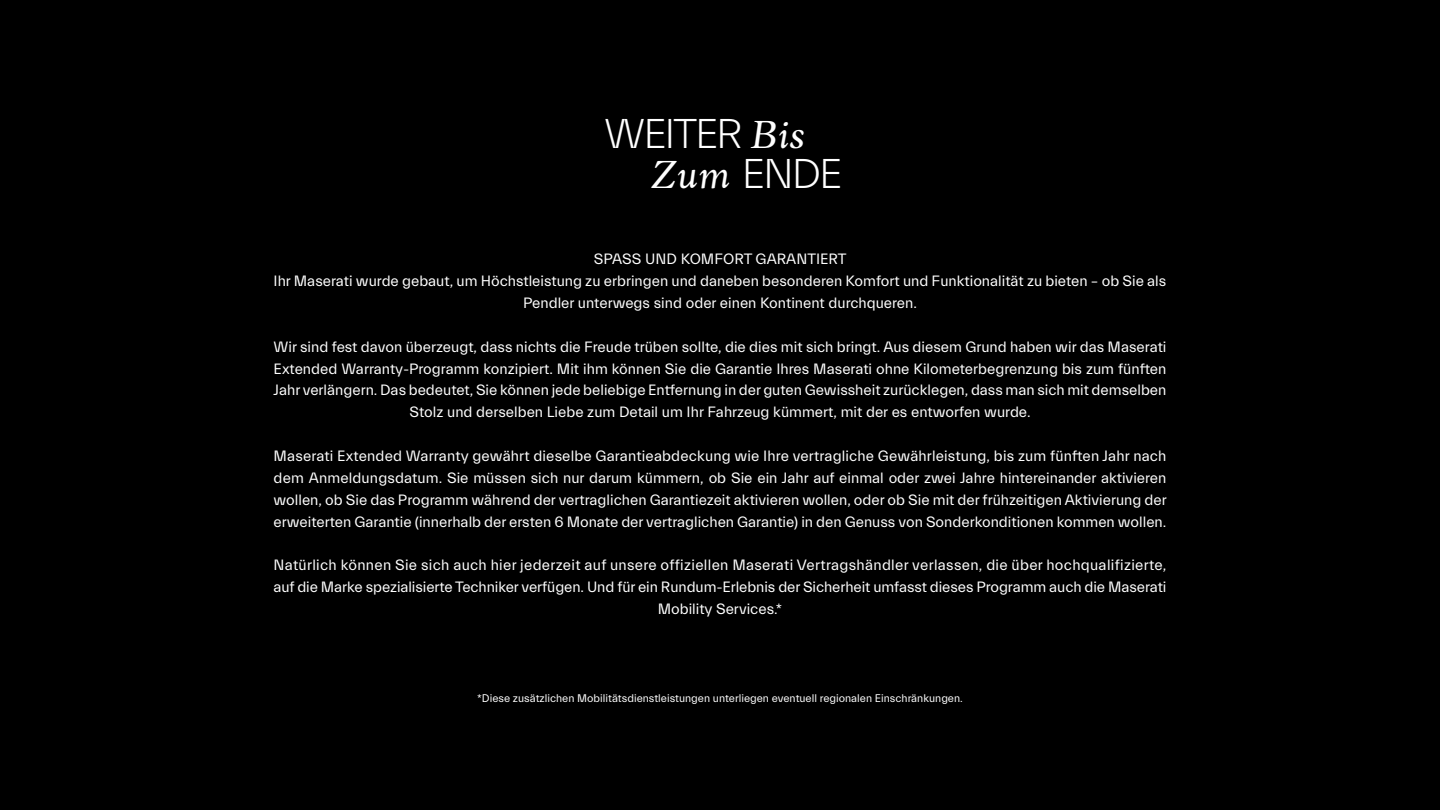
<style>
.page{position:relative;width:1440px;height:810px;background:#000}
.page>*{position:absolute;margin:0;border:0;box-sizing:border-box;transform-origin:0 0}
.t1{font:300 42.08px "Everett";letter-spacing:-.05em;color:#fff}
.t2{font:15.15px/21.9px "Everett";color:#fff;text-align:center}
.t3{font:11.25px "Everett";color:#fff}
.s1{font-family:"Anko";font-weight:400;font-style:italic;font-size:40.42px}
</style>
<div class="page">
<h1 class="t1" style="left:604px;top:111px;width:201px">WEITER <span class="s1">Bis</span></h1>
<h1 class="t1" style="left:650px;top:151px;width:194px"><span class="s1">Zum</span> ENDE</h1>
<p class="t2" style="left:274px;top:248px;width:894px">SPASS UND KOMFORT GARANTIERT<br>Ihr Maserati wurde gebaut, um Höchstleistung zu erbringen und daneben besonderen Komfort und Funktionalität zu bieten – ob Sie als<br>Pendler unterwegs sind oder einen Kontinent durchqueren.</p>
<p class="t2" style="left:274px;top:336px;width:894px">Wir sind fest davon überzeugt, dass nichts die Freude trüben sollte, die dies mit sich bringt. Aus diesem Grund haben wir das Maserati Extended Warranty-Programm konzipiert. Mit ihm können Sie die Garantie Ihres Maserati ohne Kilometerbegrenzung bis zum fünften Jahr verlängern. Das bedeutet, Sie können jede beliebige Entfernung in der guten Gewissheit zurücklegen, dass man sich mit demselben Stolz und derselben Liebe zum Detail um Ihr Fahrzeug kümmert, mit der es entworfen wurde.</p>
<p class="t2" style="left:274px;top:445px;width:895px;text-align:justify">Maserati Extended Warranty gewährt dieselbe Garantieabdeckung wie Ihre vertragliche Gewährleistung, bis zum fünften Jahr nach dem Anmeldungsdatum. Sie müssen sich nur darum kümmern, ob Sie ein Jahr auf einmal oder zwei Jahre hintereinander aktivieren wollen, ob Sie das Programm während der vertraglichen Garantiezeit aktivieren wollen, oder ob Sie mit der frühzeitigen Aktivierung der erweiterten Garantie (innerhalb der ersten 6 Monate der vertraglichen Garantie) in den Genuss von Sonderkonditionen kommen wollen.</p>
<p class="t2" style="left:274px;top:555px;width:894px">Natürlich können Sie sich auch hier jederzeit auf unsere offiziellen Maserati Vertragshändler verlassen, die über hochqualifizierte, auf die Marke spezialisierte Techniker verfügen. Und für ein Rundum-Erlebnis der Sicherheit umfasst dieses Programm auch die Maserati<br>Mobility Services.*</p>
<p class="t3" style="left:477px;top:692px;width:487px">*Diese zusätzlichen Mobilitätsdienstleistungen unterliegen eventuell regionalen Einschränkungen.</p>
</div>
